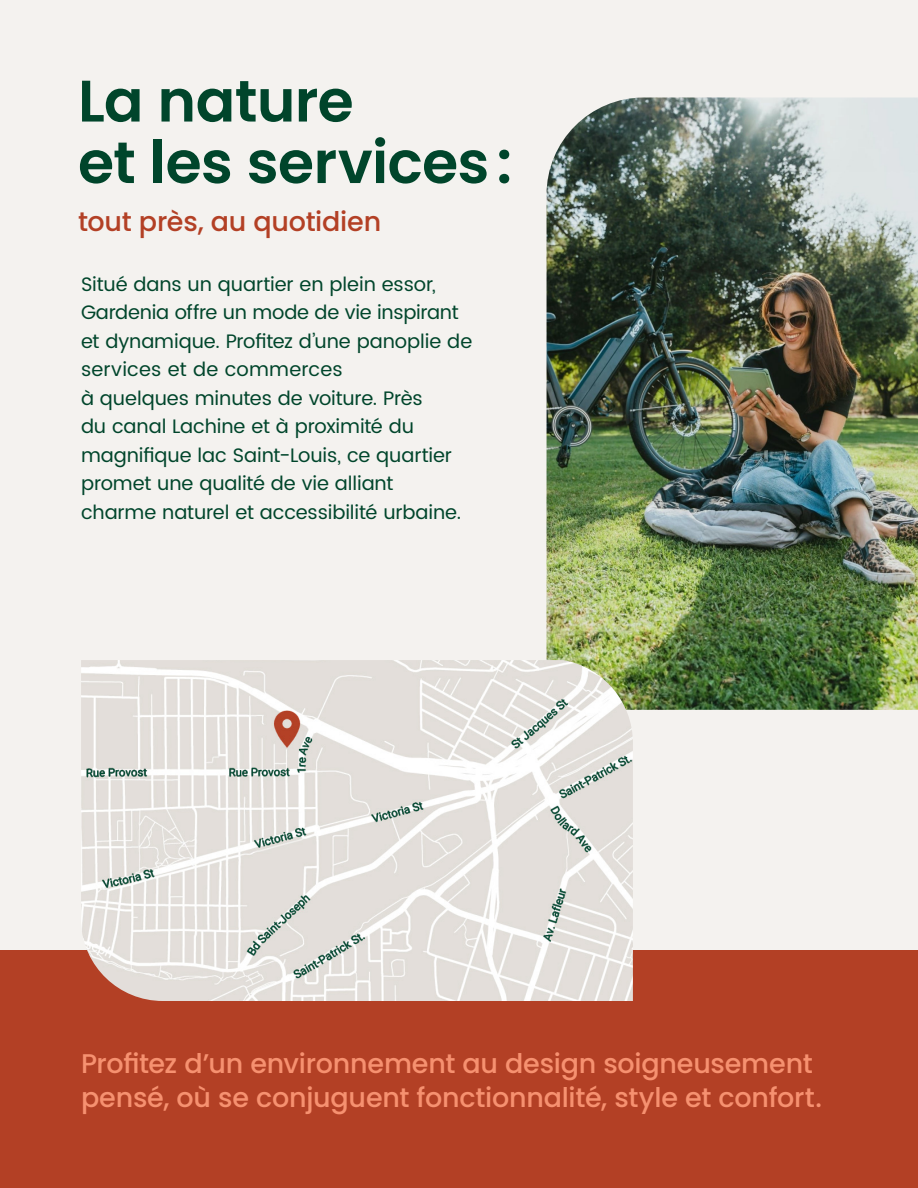
<style>
.page{position:relative;width:918px;height:1188px;background:#f4f2ef}
.page>*{position:absolute;margin:0;border:0;box-sizing:border-box;transform-origin:0 0}
.H1_1{font:600 58.5px/61.5px "Poppins";letter-spacing:-.01em;color:#00452b}
.P2{font:500 27px/34.5px "Poppins";letter-spacing:-.01em;color:#f69170}
.P2-2{font:500 27px "Poppins";letter-spacing:-.01em;color:#b34025}
.P1{font:19.5px/28.5px "Poppins";letter-spacing:-.005em;color:#00452b}
</style>
<div class="page">
<div style="left:0;top:950px;width:918px;height:238px;background:#b34025"></div>
<img style="left:547px;top:98px;width:371px;height:612px">
<img style="left:81px;top:660px;width:552px;height:341px">
<p class="H1_1" style="left:78px;top:71px;width:436px">La nature<br>et les services:</p>
<p class="P2-2" style="left:78px;top:206px;width:305px">tout près, au quotidien</p>
<p class="P1" style="left:81px;top:271px;width:393px">Situé dans un quartier en plein essor, Gardenia offre un mode de vie inspirant et dynamique. Profitez d’une panoplie de services et de commerces<br>à quelques minutes de voiture. Près<br>du canal Lachine et à proximité du magnifique lac Saint-Louis, ce quartier promet une qualité de vie alliant charme naturel et accessibilité urbaine.</p>
<p class="P2" style="left:81px;top:1046px;width:742px">Profitez d’un environnement au design soigneusement pensé, où se conjuguent fonctionnalité, style et confort.</p>
</div>
